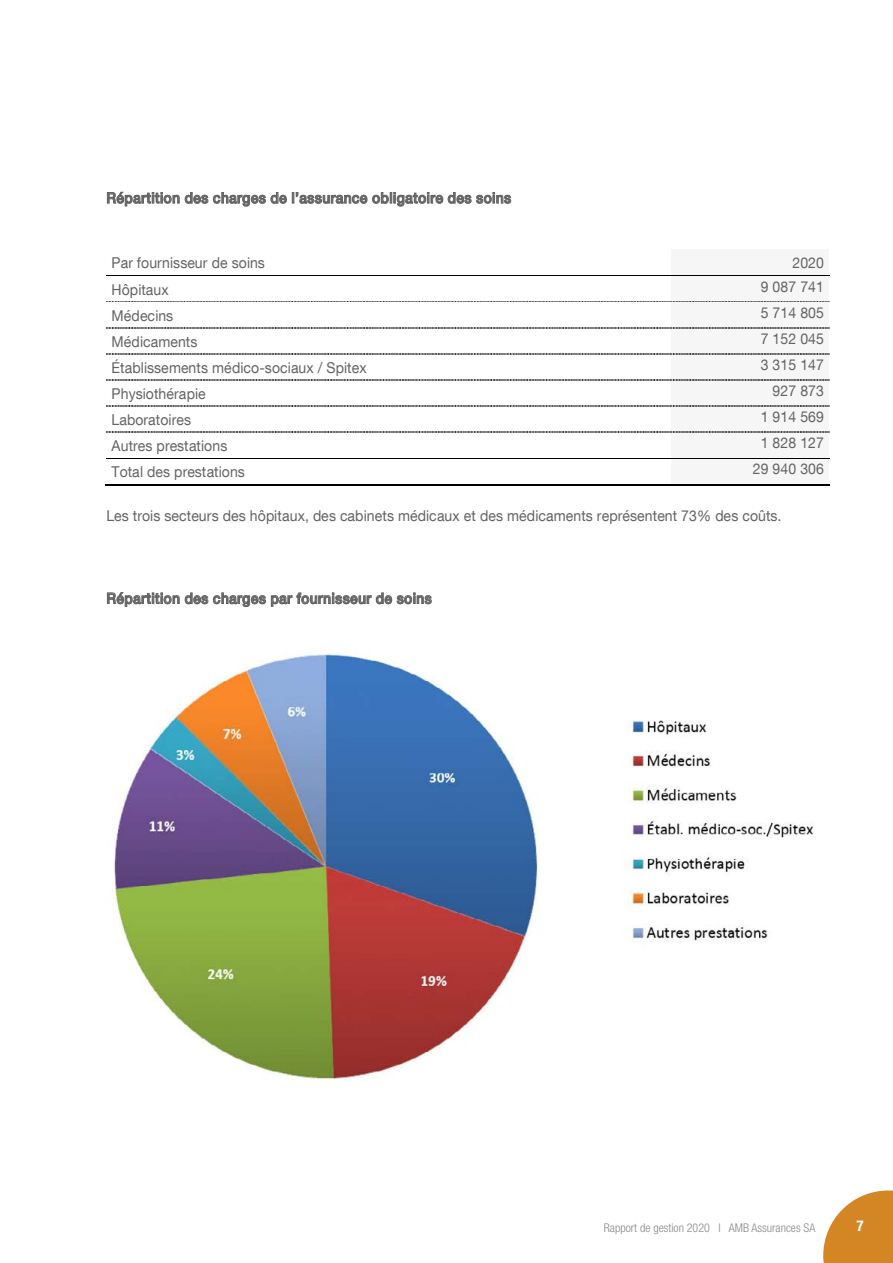
<style>
.page{position:relative;width:893px;height:1263px;background:#fff}
.page>*{position:absolute;margin:0;border:0;box-sizing:border-box;transform-origin:0 0}
.t1{font:24px "Times New Roman";color:#aaa}
.t2{font:15px "Helvetica Neue LT Com";letter-spacing:.005em;color:#636363;scale:.94 1}
.t3{font:500 15px "Helvetica Neue LT Com";letter-spacing:.03em;color:#636363;scale:.91 1}
.t4{font:700 condensed 15px "Helvetica Neue LT";color:#fff}
.t5{font:300 condensed 12px "Helvetica Neue LT";color:#888}
</style>
<div class="page">
<svg style="left:823px;top:1190px;width:70px;height:73px"></svg>
<div style="left:671px;top:250px;width:158px;height:25px;background:#f6f6f6"></div>
<div style="left:671px;top:276px;width:158px;height:25px;background:#f6f6f6"></div>
<hr style="left:106px;top:275px;width:565px;height:1px;background:#000">
<hr style="left:672px;top:275px;width:157px;height:1px;background:#000">
<div style="left:671px;top:302px;width:158px;height:25px;background:#f6f6f6"></div>
<img style="left:106px;top:301px;width:723px;height:1px">
<div style="left:671px;top:328px;width:158px;height:25px;background:#f6f6f6"></div>
<img style="left:106px;top:327px;width:723px;height:1px">
<div style="left:671px;top:354px;width:158px;height:26px;background:#f6f6f6"></div>
<img style="left:106px;top:353px;width:723px;height:1px">
<div style="left:671px;top:380px;width:158px;height:26px;background:#f6f6f6"></div>
<img style="left:106px;top:380px;width:723px;height:1px">
<div style="left:671px;top:406px;width:158px;height:26px;background:#f6f6f6"></div>
<img style="left:106px;top:406px;width:723px;height:1px">
<div style="left:671px;top:432px;width:158px;height:26px;background:#f6f6f6"></div>
<img style="left:106px;top:432px;width:723px;height:1px">
<div style="left:671px;top:459px;width:158px;height:25px;background:#f6f6f6"></div>
<hr style="left:106px;top:458px;width:565px;height:1px;background:#000">
<hr style="left:672px;top:458px;width:157px;height:1px;background:#000">
<hr style="left:105px;top:484px;width:566px;height:2px;background:#000">
<hr style="left:672px;top:484px;width:157px;height:2px;background:#000">
<img style="left:114px;top:654px;width:700px;height:426px">
<p class="t3" style="left:106px;top:189px;width:446px">Répartition des charges de l’assurance obligatoire des soins</p>
<p class="t2" style="left:112px;top:254px;width:165px">Par fournisseur de soins</p>
<p class="t2" style="left:792px;top:254px;width:35px">2020</p>
<p class="t2" style="left:112px;top:280px;width:62px">Hôpitaux</p>
<p class="t2" style="left:761px;top:277px;width:69px">9 087 741</p>
<p class="t2" style="left:112px;top:306px;width:67px">Médecins</p>
<p class="t2" style="left:761px;top:303px;width:69px">5 714 805</p>
<p class="t2" style="left:112px;top:332px;width:93px">Médicaments</p>
<p class="t2" style="left:761px;top:329px;width:69px">7 152 045</p>
<p class="t2" style="left:112px;top:358px;width:273px">Établissements médico-sociaux / Spitex</p>
<p class="t2" style="left:761px;top:355px;width:69px">3 315 147</p>
<p class="t2" style="left:112px;top:384px;width:102px">Physiothérapie</p>
<p class="t2" style="left:773px;top:381px;width:56px">927 873</p>
<p class="t2" style="left:112px;top:410px;width:86px">Laboratoires</p>
<p class="t2" style="left:761px;top:407px;width:69px">1 914 569</p>
<p class="t2" style="left:112px;top:437px;width:125px">Autres prestations</p>
<p class="t2" style="left:761px;top:434px;width:69px">1 828 127</p>
<p class="t2" style="left:112px;top:462px;width:143px">Total des prestations</p>
<p class="t2" style="left:753px;top:460px;width:77px">29 940 306</p>
<p class="t2" style="left:106px;top:506px;width:720px">Les trois secteurs des hôpitaux, des cabinets médicaux et des médicaments représentent 73% des coûts.</p>
<p class="t3" style="left:106px;top:589px;width:359px">Répartition des charges par fournisseur de soins</p>
<h1 class="t1" style="left:801px;top:1205px;width:13px">7</h1>
<p class="t5" style="left:604px;top:1220px;width:213px">Rapport de gestion 2020 l AMB Assurances SA</p>
<p class="t4" style="left:857px;top:1217px;width:9px">7</p>
</div>
